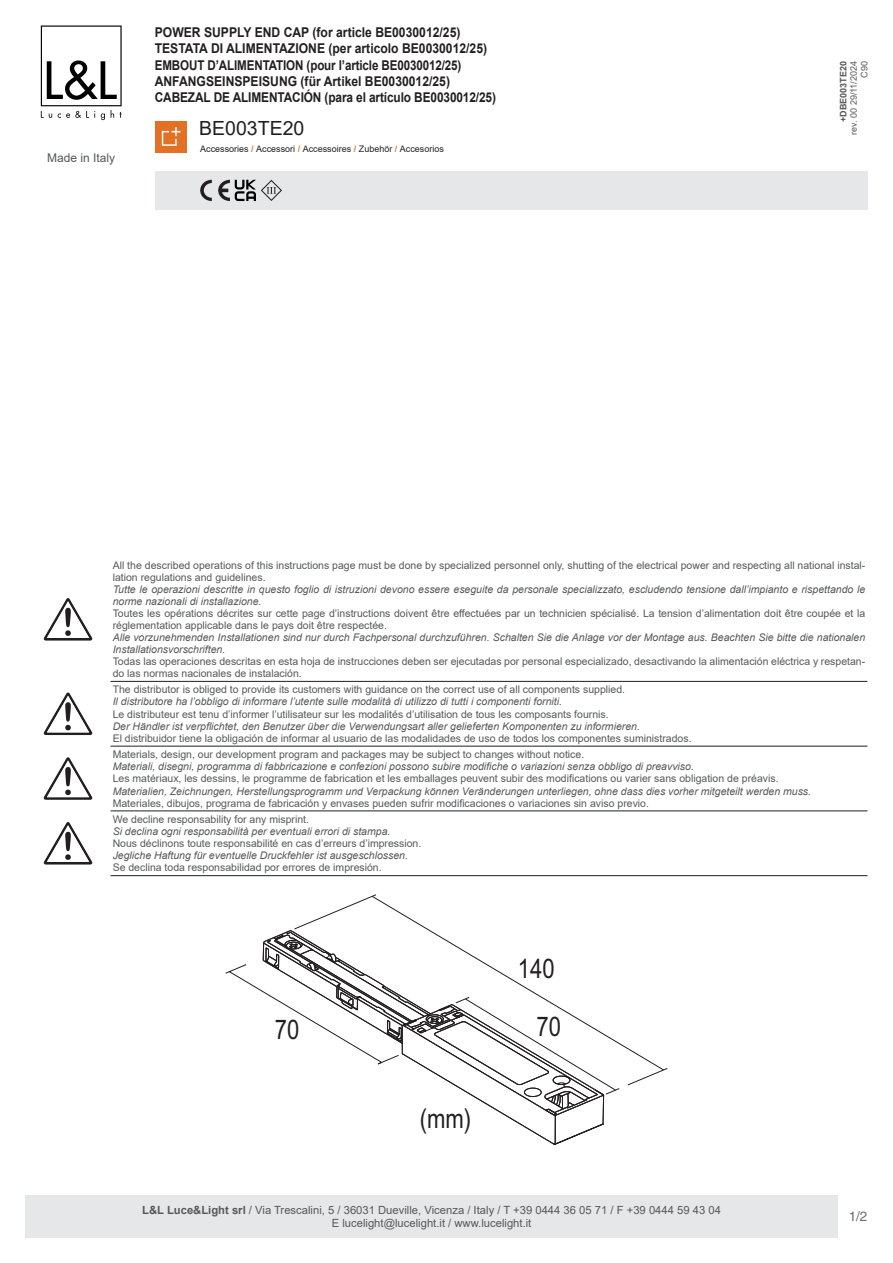
<style>
.page{position:relative;width:893px;height:1263px;background:#fff}
.page>*{position:absolute;margin:0;border:0;box-sizing:border-box;transform-origin:0 0}
.t1{font:27px "Arial Narrow";color:#231f20}
.t2{font:19.5px "Arial";color:#231f20}
.t3{font:700 13.5px "Arial";color:#231f20;scale:.9 1}
.t4{font:700 13.5px "Arial";color:#231f20;scale:.88 1}
.t5{font:700 13.5px "Arial";color:#231f20;scale:.86 1}
.t6{font:13.5px "Helvetica LT Std";color:#6c6d70}
.t7{font:12px "Arial";color:#57585a}
.t8{font:11.25px/12.8px "Arial";color:#57585a;text-align:center}
.t9{font:10.5px/12px "Arial";color:#57585a}
.t10{font:italic 10.5px/12px "Arial";color:#57585a}
.t11{font:9px "Arial";color:#231f20}
.t12{font:9px "Arial";color:#57585a}
.t13{font:700 9px "Arial";color:#57585a}
.s1{font-weight:700;color:#e27025}
.s2{font-weight:700}
</style>
<div class="page">
<div style="left:26px;top:1195px;width:812px;height:42px;background:#e6e7e9"></div>
<div style="left:155px;top:121px;width:32px;height:32px;background:#e27025"></div>
<svg style="left:162px;top:127px;width:18px;height:19px"></svg>
<svg style="left:41px;top:26px;width:81px;height:94px"></svg>
<div style="left:155px;top:171px;width:712px;height:38px;background:#e6e7e9"></div>
<svg style="left:200px;top:180px;width:12px;height:21px"></svg>
<svg style="left:218px;top:180px;width:64px;height:21px"></svg>
<hr style="left:111px;top:681px;width:756px;height:1px;background:#231f20">
<hr style="left:111px;top:746px;width:756px;height:1px;background:#231f20">
<hr style="left:111px;top:811px;width:756px;height:1px;background:#231f20">
<hr style="left:111px;top:875px;width:756px;height:1px;background:#231f20">
<svg style="left:44px;top:598px;width:48px;height:42px"></svg>
<svg style="left:44px;top:692px;width:48px;height:43px"></svg>
<svg style="left:44px;top:757px;width:48px;height:43px"></svg>
<svg style="left:44px;top:822px;width:48px;height:42px"></svg>
<svg style="left:372px;top:896px;width:292px;height:194px"></svg>
<svg style="left:226px;top:903px;width:378px;height:242px"></svg>
<p class="t7" style="left:47px;top:150px;width:70px">Made in Italy</p>
<p class="t3" style="left:155px;top:23px;width:341px">POWER SUPPLY END CAP (for article BE0030012/25)</p>
<p class="t3" style="left:155px;top:39px;width:371px">TESTATA DI ALIMENTAZIONE (per articolo BE0030012/25)</p>
<p class="t5" style="left:155px;top:55px;width:358px">EMBOUT D’ALIMENTATION (pour l’article BE0030012/25)</p>
<p class="t3" style="left:155px;top:72px;width:330px">ANFANGSEINSPEISUNG (für Artikel BE0030012/25)</p>
<p class="t4" style="left:155px;top:88px;width:389px">CABEZAL DE ALIMENTACIÓN (para el artículo BE0030012/25)</p>
<p class="t2" style="left:199px;top:114px;width:107px">BE003TE20</p>
<p class="t11" style="left:200px;top:143px;width:245px">Accessories <span class="s1">/</span> Accessori <span class="s1">/</span> Accessoires <span class="s1">/</span> Zubehör <span class="s1">/</span> Accesorios</p>
<p class="t13" style="left:837px;top:122px;width:62px;rotate:-90deg">+DBE003TE20</p>
<p class="t12" style="left:848px;top:135px;width:75px;rotate:-90deg">rev. 00 29/11/2024</p>
<p class="t12" style="left:858px;top:78px;width:18px;rotate:-90deg">C90</p>
<p class="t9" style="left:113px;top:559px;width:754px">All the described operations of this instructions page must be done by specialized personnel only, shutting of the electrical power and respecting all national instal&shy;lation regulations and guidelines.</p>
<p class="t10" style="left:113px;top:584px;width:754px">Tutte le operazioni descritte in questo foglio di istruzioni devono essere eseguite da personale specializzato, escludendo tensione dall’impianto e rispettando le norme nazionali di installazione.</p>
<p class="t9" style="left:113px;top:607px;width:754px">Toutes les opérations décrites sur cette page d’instructions doivent être effectuées par un technicien spécialisé. La tension d’alimentation doit être coupée et la réglementation applicable dans le pays doit être respectée.</p>
<p class="t10" style="left:113px;top:632px;width:754px">Alle vorzunehmenden Installationen sind nur durch Fachpersonal durchzuführen. Schalten Sie die Anlage vor der Montage aus. Beachten Sie bitte die nationalen<br>Installationsvorschriften.</p>
<p class="t9" style="left:113px;top:655px;width:754px">Todas las operaciones descritas en esta hoja de instrucciones deben ser ejecutadas por personal especializado, desactivando la alimentación eléctrica y respetan&shy;do las normas nacionales de instalación.</p>
<p class="t9" style="left:113px;top:683px;width:514px">The distributor is obliged to provide its customers with guidance on the correct use of all components supplied.</p>
<p class="t10" style="left:113px;top:696px;width:451px">Il distributore ha l’obbligo di informare l’utente sulle modalità di utilizzo di tutti i componenti forniti.</p>
<p class="t9" style="left:113px;top:708px;width:498px">Le distributeur est tenu d’informer l’utilisateur sur les modalités d’utilisation de tous les composants fournis.</p>
<p class="t10" style="left:113px;top:720px;width:529px">Der Händler ist verpflichtet, den Benutzer über die Verwendungsart aller gelieferten Komponenten zu informieren.</p>
<p class="t9" style="left:113px;top:732px;width:580px">El distribuidor tiene la obligación de informar al usuario de las modalidades de uso de todos los componentes suministrados.</p>
<p class="t9" style="left:113px;top:748px;width:473px">Materials, design, our development program and packages may be subject to changes without notice.</p>
<p class="t10" style="left:113px;top:761px;width:583px">Materiali, disegni, programma di fabbricazione e confezioni possono subire modifiche o variazioni senza obbligo di preavviso.</p>
<p class="t9" style="left:113px;top:772px;width:667px">Les matériaux, les dessins, le programme de fabrication et les emballages peuvent subir des modifications ou varier sans obligation de préavis.</p>
<p class="t10" style="left:113px;top:785px;width:700px">Materialien, Zeichnungen, Herstellungsprogramm und Verpackung können Veränderungen unterliegen, ohne dass dies vorher mitgeteilt werden muss.</p>
<p class="t9" style="left:113px;top:797px;width:538px">Materiales, dibujos, programa de fabricación y envases pueden sufrir modificaciones o variaciones sin aviso previo.</p>
<p class="t9" style="left:113px;top:813px;width:198px">We decline responsability for any misprint.</p>
<p class="t10" style="left:113px;top:825px;width:279px">Si declina ogni responsabilità per eventuali errori di stampa.</p>
<p class="t9" style="left:113px;top:837px;width:310px">Nous déclinons toute responsabilité en cas d’erreurs d’impression.</p>
<p class="t10" style="left:113px;top:850px;width:297px">Jegliche Haftung für eventuelle Druckfehler ist ausgeschlossen.</p>
<p class="t9" style="left:113px;top:862px;width:271px">Se declina toda responsabilidad por errores de impresión.</p>
<p class="t1" style="left:518px;top:948px;width:38px">140</p>
<p class="t1" style="left:275px;top:1010px;width:26px">70</p>
<p class="t1" style="left:536px;top:1007px;width:26px">70</p>
<p class="t1" style="left:420px;top:1099px;width:53px">(mm)</p>
<p class="t8" style="left:142px;top:1203px;width:580px"><span class="s2">L&amp;L Luce&amp;Light srl</span> / Via Trescalini, 5 / 36031 Dueville, Vicenza / Italy / T +39 0444 36 05 71 / F +39 0444 59 43 04<br>E lucelight@lucelight.it / www.lucelight.it</p>
<p class="t6" style="left:849px;top:1208px;width:20px">1/2</p>
</div>
